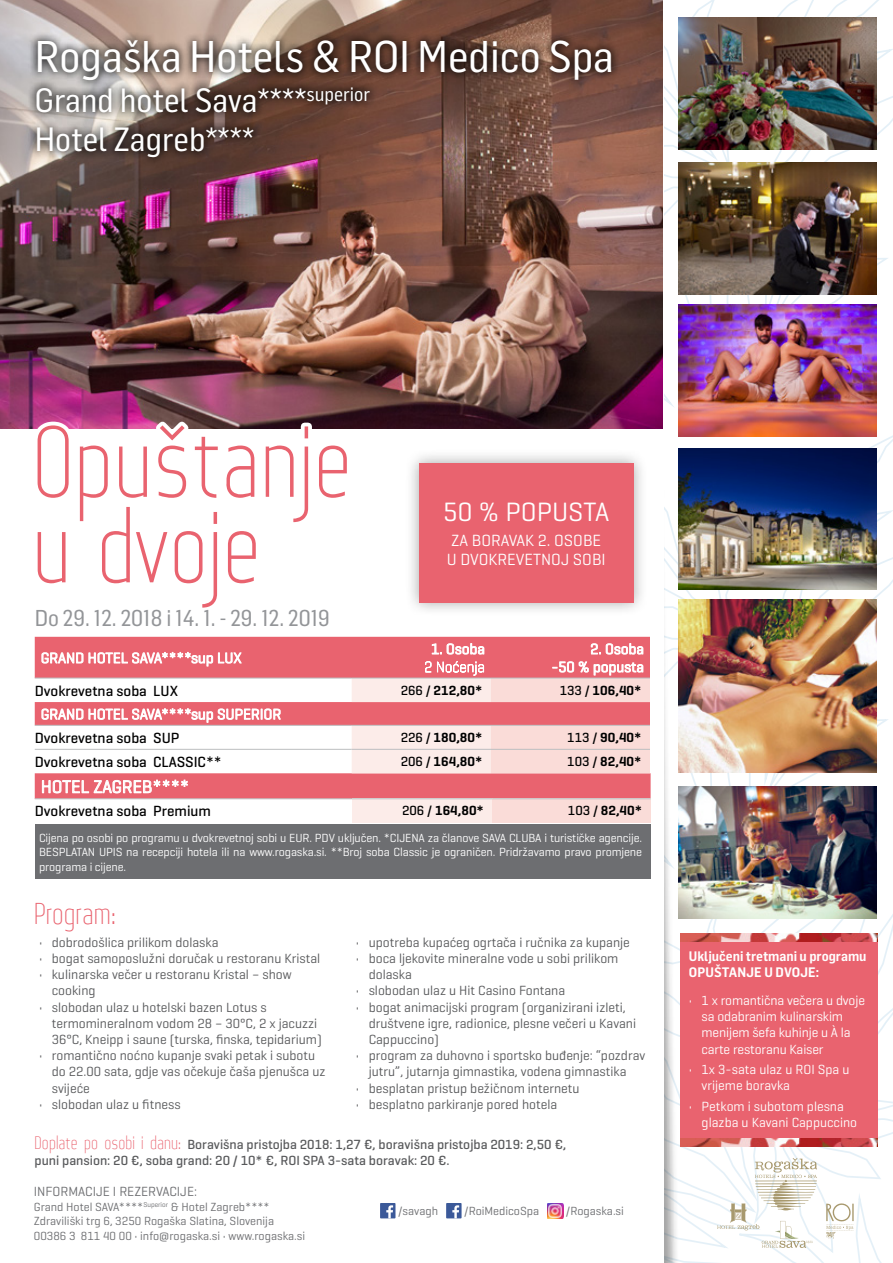
<style>
.page{position:relative;width:893px;height:1263px;background:#fff}
.page>*{position:absolute;margin:0;border:0;box-sizing:border-box;transform-origin:0 0}
.t1{font:100.5px/85.5px "Web Serveroff";color:#e9636f}
.t2{font:43.5px "Flama Semicondensed Basic";color:#fff}
.t3{font:33px/39.6px "Flama Semicondensed Basic";color:#fff}
.t4{font:30px "Web Serveroff";color:#e9636f}
.t5{font:27px "Geogrotesque";color:#fff}
.t6{font:22.5px "Flama Semicondensed Basic";color:#939598}
.t7{font:18px "Geogrotesque";color:#fff}
.t8{font:16.5px/19.8px "Geogrotesque";color:#fff}
.t9{font:500 15px "Geogrotesque";color:#000}
.t10{font:13.5px/16.2px "Geogrotesque";color:#58595b}
.t11{font:13.5px/16.2px "Geogrotesque";letter-spacing:-.01em;color:#fff}
.t12{font:500 13.5px/16.2px "Geogrotesque";color:#58595b}
.t13{font:600 13.5px "Geogrotesque";color:#000}
.t14{font:600 13.5px/16.2px "Flama Semicondensed";color:#fff}
.t15{font:13.5px "Geogrotesque";color:#6d6e71}
.t16{font:12px/14.4px "Geogrotesque";letter-spacing:-.01em;color:#fff;text-align:justify}
.t17{font:12px/14.4px "Geogrotesque";color:#6d6e71}
.s1{font-weight:500}
.s2{font-family:"Web Serveroff";font-weight:400;font-size:18px;color:#e9636f}
</style>
<div class="page">
<svg style="left:682px;top:914px;width:211px;height:349px"></svg>
<div style="left:504px;top:0;width:178px;height:1263px;background:#000;opacity:.36"></div>
<div style="left:0;top:0;width:663px;height:1263px;background:#fff"></div>
<svg style="left:826px;top:1203px;width:28px;height:36px"></svg>
<svg style="left:717px;top:1158px;width:100px;height:90px"></svg>
<img style="left:679px;top:787px;width:198px;height:131px">
<img style="left:679px;top:449px;width:198px;height:140px">
<img style="left:679px;top:600px;width:198px;height:173px">
<div style="left:680px;top:942px;width:197px;height:197px;background:#e9636f"></div>
<img style="left:0;top:0;width:663px;height:428px">
<img style="left:679px;top:18px;width:198px;height:132px">
<img style="left:679px;top:305px;width:198px;height:132px">
<img style="left:679px;top:163px;width:198px;height:132px">
<div style="left:352px;top:799px;width:140px;height:24px;background:#fcece9"></div>
<div style="left:492px;top:799px;width:159px;height:24px;background:#fadcd8"></div>
<div style="left:35px;top:637px;width:615px;height:6px;background:#e9636f"></div>
<svg style="left:35px;top:643px;width:616px;height:156px"></svg>
<div style="left:35px;top:824px;width:616px;height:55px;background:#6d6e71"></div>
<img style="left:680px;top:1138px;width:197px;height:8px">
<img style="left:680px;top:933px;width:197px;height:9px">
<svg style="left:28px;top:32px;width:592px;height:134px;background:#72574d"></svg>
<svg style="left:28px;top:415px;width:326px;height:14px;background:#884866"></svg>
<div style="left:380px;top:1203px;width:15px;height:15px;background:#3b5999"></div>
<svg style="left:386px;top:1205px;width:7px;height:13px"></svg>
<div style="left:446px;top:1203px;width:16px;height:15px;background:#3b5999"></div>
<svg style="left:452px;top:1205px;width:7px;height:13px"></svg>
<img style="left:547px;top:1203px;width:16px;height:15px">
<div style="left:404px;top:449px;width:243px;height:168px;background:#000;opacity:.34"></div>
<div style="left:419px;top:463px;width:215px;height:140px;background:#e9636f"></div>
<h2 class="t2" style="left:35px;top:29px;width:581px">Rogaška Hotels &amp; ROI Medico Spa</h2>
<h3 class="t3" style="left:35px;top:79px;width:337px">Grand hotel Sava****<sup>superior<br></sup>Hotel Zagreb****</h3>
<h1 class="t1" style="left:32px;top:418px;width:322px">Opuštanje u dvoje</h1>
<h3 class="t6" style="left:35px;top:603px;width:296px">Do 29. 12. 2018 i 14. 1. - 29. 12. 2019</h3>
<h3 class="t5" style="left:443px;top:494px;width:168px">50 % POPUSTA</h3>
<p class="t8" style="left:447px;top:530px;width:161px">ZA BORAVAK 2. OSOBE<br>U DVOKREVETNOJ SOBI</p>
<p class="t9" style="left:35px;top:681px;width:145px">Dvokrevetna soba LUX</p>
<p class="t13" style="left:401px;top:681px;width:83px"><span class="s1">266 /</span> 212,80*</p>
<p class="t13" style="left:560px;top:681px;width:83px"><span class="s1">133 /</span> 106,40*</p>
<p class="t9" style="left:35px;top:728px;width:146px">Dvokrevetna soba SUP</p>
<p class="t13" style="left:401px;top:729px;width:83px"><span class="s1">226 /</span> 180,80*</p>
<p class="t13" style="left:567px;top:729px;width:76px"><span class="s1">113 /</span> 90,40*</p>
<p class="t9" style="left:35px;top:752px;width:188px">Dvokrevetna soba CLASSIC**</p>
<p class="t13" style="left:401px;top:753px;width:83px"><span class="s1">206 /</span> 164,80*</p>
<p class="t13" style="left:567px;top:753px;width:76px"><span class="s1">103 /</span> 82,40*</p>
<h3 class="t7" style="left:41px;top:775px;width:150px">HOTEL ZAGREB****</h3>
<p class="t9" style="left:35px;top:802px;width:178px">Dvokrevetna soba Premium</p>
<p class="t13" style="left:402px;top:802px;width:83px"><span class="s1">206 /</span> 164,80*</p>
<p class="t13" style="left:568px;top:802px;width:76px"><span class="s1">103 /</span> 82,40*</p>
<p class="t16" style="left:39px;top:830px;width:605px">Cijena po osobi po programu u dvokrevetnoj sobi u EUR. PDV uključen. *CIJENA za članove SAVA CLUBA i turističke agencije.<br>BESPLATAN UPIS na recepciji hotela ili na www.rogaska.si. **Broj soba Classic je ograničen. Pridržavamo pravo promjene programa i cijene.</p>
<h3 class="t4" style="left:34px;top:894px;width:84px">Program:</h3>
<p class="t10" style="left:39px;top:934px;width:181px">• dobrodošlica prilikom dolaska</p>
<p class="t10" style="left:39px;top:950px;width:283px">• bogat samoposlužni doručak u restoranu Kristal</p>
<p class="t10" style="left:52px;top:966px;width:241px;text-indent:-13px">• kulinarska večer u restoranu Kristal – show cooking</p>
<p class="t10" style="left:52px;top:998px;width:272px;text-indent:-13px">• slobodan ulaz u hotelski bazen Lotus s termomineralnom vodom 28 – 30°C, 2 x jacuzzi<br>36°C, Kneipp i saune (turska, finska, tepidarium)</p>
<p class="t10" style="left:52px;top:1047px;width:275px;text-indent:-13px">• romantično noćno kupanje svaki petak i subotu do 22.00 sata, gdje vas očekuje čaša pjenušca uz svijeće</p>
<p class="t10" style="left:39px;top:1096px;width:143px">• slobodan ulaz u fitness</p>
<p class="t10" style="left:356px;top:934px;width:275px">• upotreba kupaćeg ogrtača i ručnika za kupanje</p>
<p class="t10" style="left:369px;top:950px;width:251px;text-indent:-13px">• boca ljekovite mineralne vode u sobi prilikom dolaska</p>
<p class="t10" style="left:356px;top:982px;width:211px">• slobodan ulaz u Hit Casino Fontana</p>
<p class="t10" style="left:369px;top:998px;width:269px;text-indent:-13px">• bogat animacijski program (organizirani izleti, društvene igre, radionice, plesne večeri u Kavani<br>Cappuccino)</p>
<p class="t10" style="left:356px;top:1047px;width:291px;text-align:center">• program za duhovno i sportsko buđenje: “pozdrav jutru”, jutarnja gimnastika, vodena gimnastika</p>
<p class="t10" style="left:356px;top:1079px;width:225px">• besplatan pristup bežičnom internetu</p>
<p class="t10" style="left:356px;top:1096px;width:203px">• besplatno parkiranje pored hotela</p>
<p class="t12" style="left:35px;top:1136px;width:533px"><span class="s2">Doplate po osobi i danu:</span> Boravišna pristojba 2018: 1,27 €, boravišna pristojba 2019: 2,50 €, puni pansion: 20 €, soba grand: 20 / 10* €, ROI SPA 3-sata boravak: 20 €.</p>
<p class="t15" style="left:34px;top:1183px;width:165px">INFORMACIJE I REZERVACIJE:</p>
<p class="t17" style="left:34px;top:1199px;width:273px">Grand Hotel SAVA****<sup>Superior</sup> &amp; Hotel Zagreb****<br>Zdraviliški trg 6, 3250 Rogaška Slatina, Slovenija<br>00386 3 811 40 00 • info@rogaska.si • www.rogaska.si</p>
<p class="t17" style="left:398px;top:1204px;width:41px">/savagh</p>
<p class="t17" style="left:464px;top:1204px;width:77px">/RoiMedicoSpa</p>
<p class="t17" style="left:566px;top:1204px;width:60px">/Rogaska.si</p>
<p class="t14" style="left:689px;top:948px;width:179px">Uključeni tretmani u programu<br>OPUŠTANJE U DVOJE:</p>
<p class="t11" style="left:702px;top:992px;width:165px;text-indent:-13px">• 1 x romantična večera u dvoje sa odabranim kulinarskim menijem šefa kuhinje u À la carte restoranu Kaiser</p>
<p class="t11" style="left:702px;top:1061px;width:149px;text-indent:-13px">• 1x 3-sata ulaz u ROI Spa u vrijeme boravka</p>
<p class="t11" style="left:702px;top:1097px;width:157px;text-indent:-13px">• Petkom i subotom plesna glazba u Kavani Cappuccino</p>
</div>
